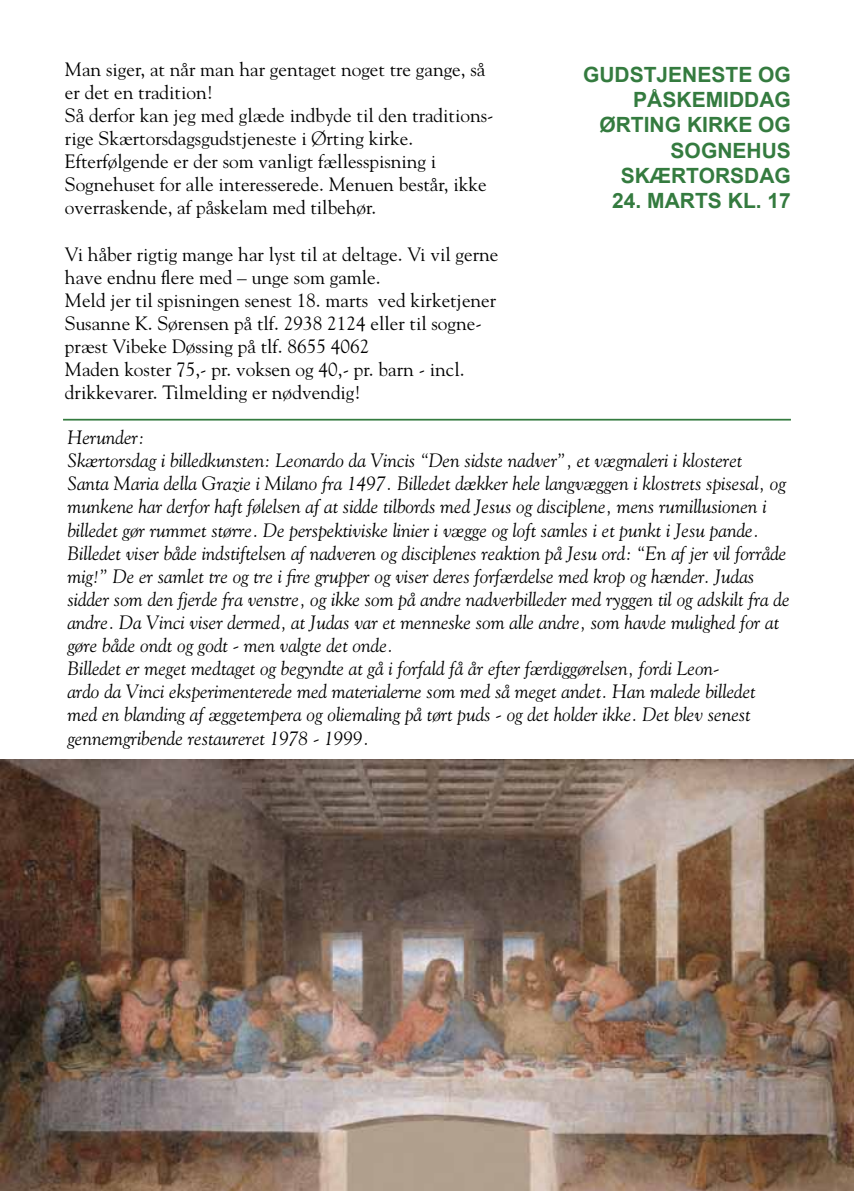
<style>
.page{position:relative;width:854px;height:1191px;background:#fff}
.page>*{position:absolute;margin:0;border:0;box-sizing:border-box;transform-origin:0 0}
.t1{font:700 21px "Arial";color:#347b3f}
.t2{font:italic 19.25px/23.1px "Goudy Std";color:#000}
.t3{font:19.25px/23.1px "Goudy Std";color:#000}
</style>
<div class="page">
<img style="left:0;top:759px;width:853px;height:432px">
<hr style="left:63px;top:419px;width:727px;height:1px;background:#347b3f">
<p class="t3" style="left:65px;top:57px;width:430px">Man siger, at når man har gentaget noget tre gange, så er det en tradition!<br>Så derfor kan jeg med glæde indbyde til den traditions&shy;rige Skærtorsdagsgudstjeneste i Ørting kirke.<br>Efterfølgende er der som vanligt fællesspisning i Sognehuset for alle interesserede. Menuen består, ikke overraskende, af påskelam med tilbehør.</p>
<p class="t3" style="left:65px;top:242px;width:435px">Vi håber rigtig mange har lyst til at deltage. Vi vil gerne have endnu flere med – unge som gamle.<br>Meld jer til spisningen senest 18. marts ved kirketjener Susanne K. Sørensen på tlf. 2938 2124 eller til sogne&shy;præst Vibeke Døssing på tlf. 8655 4062<br>Maden koster 75,- pr. voksen og 40,- pr. barn - incl. drikkevarer. Tilmelding er nødvendig!</p>
<p class="t1" style="left:583px;top:61px;width:192px">GUDSTJENESTE OG</p>
<p class="t1" style="left:633px;top:86px;width:159px">PÅSKEMIDDAG</p>
<p class="t1" style="left:599px;top:111px;width:30px">ØRTING</p>
<p class="t1" style="left:686px;top:111px;width:14px">KIRK</p>
<p class="t1" style="left:738px;top:111px;width:37px">E OG</p>
<p class="t1" style="left:670px;top:136px;width:31px">SOGN</p>
<p class="t1" style="left:732px;top:136px;width:60px">EHUS</p>
<p class="t1" style="left:620px;top:162px;width:66px">SKÆRTOR</p>
<p class="t1" style="left:730px;top:162px;width:30px">SDAG</p>
<p class="t1" style="left:612px;top:187px;width:51px">24. MART</p>
<p class="t1" style="left:707px;top:187px;width:84px">S KL. 17</p>
<p class="t2" style="left:67px;top:426px;width:723px">Herunder:<br>Skærtorsdag i billedkunsten: Leonardo da Vincis “Den sidste nadver”, et vægmaleri i klosteret<br>Santa Maria della Grazie i Milano fra 1497. Billedet dækker hele langvæggen i klostrets spisesal, og munkene har derfor haft følelsen af at sidde tilbords med Jesus og disciplene, mens rumillusionen i billedet gør rummet større. De perspektiviske linier i vægge og loft samles i et punkt i Jesu pande.<br>Billedet viser både indstiftelsen af nadveren og disciplenes reaktion på Jesu ord: “En af jer vil forråde mig!” De er samlet tre og tre i fire grupper og viser deres forfærdelse med krop og hænder. Judas sidder som den fjerde fra venstre, og ikke som på andre nadverbilleder med ryggen til og adskilt fra de andre. Da Vinci viser dermed, at Judas var et menneske som alle andre, som havde mulighed for at gøre både ondt og godt - men valgte det onde.<br>Billedet er meget medtaget og begyndte at gå i forfald få år efter færdiggørelsen, fordi Leon-<br>ardo da Vinci eksperimenterede med materialerne som med så meget andet. Han malede billedet med en blanding af æggetempera og oliemaling på tørt puds - og det holder ikke. Det blev senest gennemgribende restaureret 1978 - 1999.</p>
</div>
